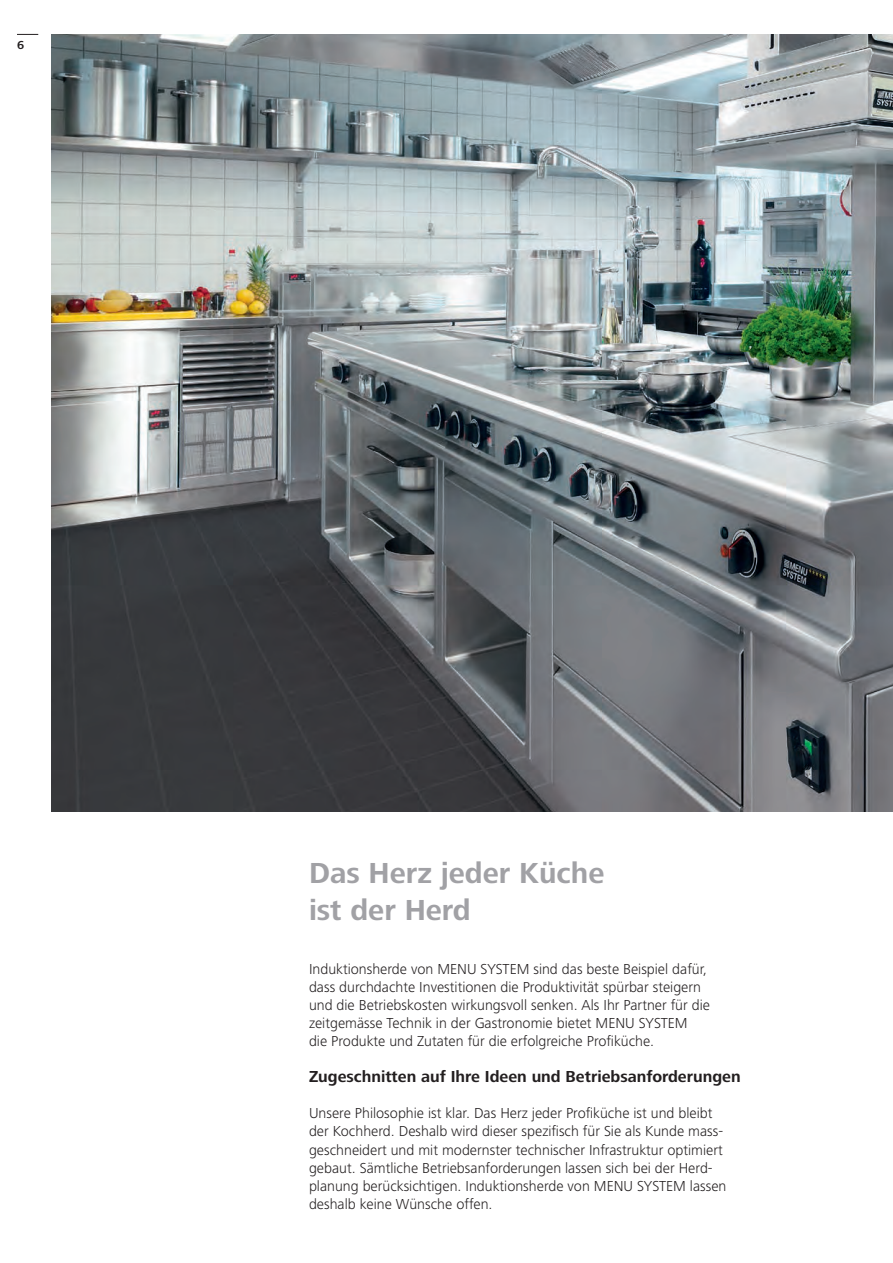
<style>
.page{position:relative;width:893px;height:1263px;background:#fff}
.page>*{position:absolute;margin:0;border:0;box-sizing:border-box;transform-origin:0 0}
.t1{font:700 30px/36.2px "Frutiger Next LT";color:#a1a1a5}
.t2{font:700 16.5px "Frutiger Next LT";color:#231f20}
.t3{font:300 15px/18px "Frutiger Next LT";color:#231f20}
.t4{font:700 12px "Frutiger Next LT";color:#231f20}
</style>
<div class="page">
<img style="left:51px;top:34px;width:842px;height:777px">
<svg style="left:17px;top:34px;width:21px;height:1px"></svg>
<p class="t4" style="left:17px;top:38px;width:9px">6</p>
<h1 class="t1" style="left:309px;top:855px;width:297px">Das Herz jeder Küche ist der Herd</h1>
<p class="t3" style="left:309px;top:960px;width:402px">Induktionsherde von MENU SYSTEM sind das beste Beispiel dafür, dass durchdachte Investitionen die Produktivität spürbar steigern und die Betriebskosten wirkungsvoll senken. Als Ihr Partner für die zeitgemässe Technik in der Gastronomie bietet MENU SYSTEM<br>die Produkte und Zutaten für die erfolgreiche Profiküche.</p>
<p class="t2" style="left:309px;top:1067px;width:433px">Zugeschnitten auf Ihre Ideen und Betriebsanforderungen</p>
<p class="t3" style="left:309px;top:1104px;width:419px">Unsere Philosophie ist klar. Das Herz jeder Profiküche ist und bleibt der Kochherd. Deshalb wird dieser spezifisch für Sie als Kunde mass&shy;geschneidert und mit modernster technischer Infrastruktur optimiert gebaut. Sämtliche Betriebsanforderungen lassen sich bei der Herd&shy;planung berücksichtigen. Induktionsherde von MENU SYSTEM lassen deshalb keine Wünsche offen.</p>
</div>
